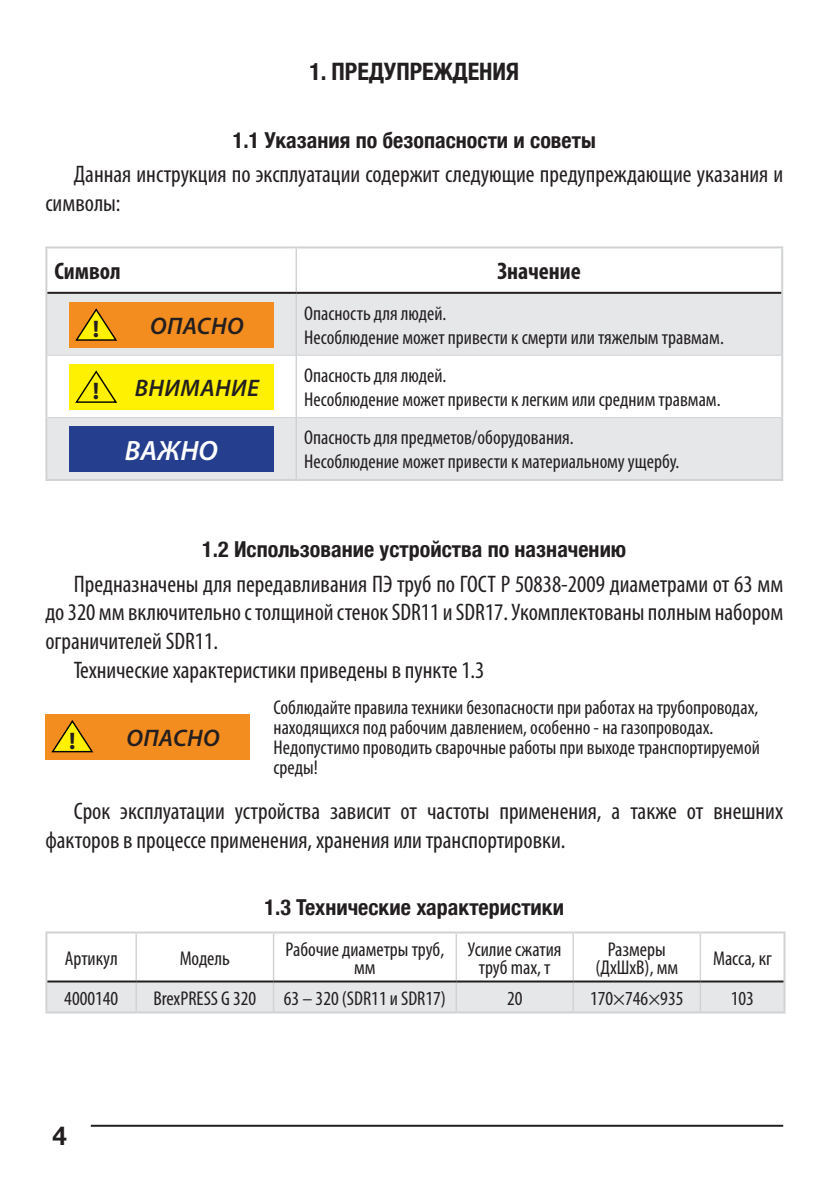
<style>
.page{position:relative;width:840px;height:1191px;background:#fff}
.page>*{position:absolute;margin:0;border:0;box-sizing:border-box;transform-origin:0 0}
.t1{font:italic 600 28px "Myriad Pro";color:#fff}
.t2{font:700 26px "Helvetica Neue";color:#231f20}
.text{font:condensed 24px/28.8px "Myriad Pro";color:#231f20}
.t3{font:italic 600 24px "Myriad Pro";letter-spacing:.02em;color:#231f20}
.t4{font:700 condensed 24px "Helvetica Neue";color:#231f20}
.t5{font:700 condensed 24px "Myriad Pro";color:#231f20}
.t6{font:700 24px "Myriad Pro";color:#231f20}
.subTitle{font:700 condensed 22px "Helvetica Neue";color:#231f20}
.t7{font:condensed 20px/18px "Myriad Pro";color:#231f20;text-align:center}
</style>
<div class="page">
<hr style="left:91px;top:1124px;width:691px;height:2px;background:#231f20">
<hr style="left:45px;top:931px;width:91px;height:2px;background:#d1d2d4">
<hr style="left:45px;top:933px;width:2px;height:48px;background:#d1d2d4">
<hr style="left:136px;top:931px;width:137px;height:2px;background:#d1d2d4">
<hr style="left:273px;top:931px;width:183px;height:2px;background:#d1d2d4">
<hr style="left:456px;top:931px;width:117px;height:2px;background:#d1d2d4">
<hr style="left:573px;top:931px;width:127px;height:2px;background:#d1d2d4">
<hr style="left:700px;top:931px;width:85px;height:2px;background:#d1d2d4">
<hr style="left:783px;top:933px;width:2px;height:48px;background:#d1d2d4">
<hr style="left:45px;top:981px;width:2px;height:30px;background:#d1d2d4">
<hr style="left:783px;top:981px;width:2px;height:30px;background:#d1d2d4">
<hr style="left:45px;top:1011px;width:91px;height:2px;background:#d1d2d4">
<hr style="left:136px;top:1011px;width:137px;height:2px;background:#d1d2d4">
<hr style="left:273px;top:1011px;width:183px;height:2px;background:#d1d2d4">
<hr style="left:456px;top:1011px;width:117px;height:2px;background:#d1d2d4">
<hr style="left:573px;top:1011px;width:127px;height:2px;background:#d1d2d4">
<hr style="left:700px;top:1011px;width:85px;height:2px;background:#d1d2d4">
<hr style="left:135px;top:933px;width:2px;height:47px;background:#d1d2d4">
<hr style="left:273px;top:933px;width:1px;height:47px;background:#d1d2d4">
<hr style="left:455px;top:933px;width:2px;height:47px;background:#d1d2d4">
<hr style="left:572px;top:933px;width:1px;height:47px;background:#d1d2d4">
<hr style="left:699px;top:933px;width:1px;height:47px;background:#d1d2d4">
<div style="left:47px;top:981px;width:737px;height:30px;background:#e6e7e9"></div>
<hr style="left:47px;top:980px;width:89px;height:2px;background:#231f20">
<hr style="left:136px;top:980px;width:137px;height:2px;background:#231f20">
<hr style="left:273px;top:980px;width:183px;height:2px;background:#231f20">
<hr style="left:456px;top:980px;width:117px;height:2px;background:#231f20">
<hr style="left:573px;top:980px;width:127px;height:2px;background:#231f20">
<hr style="left:700px;top:980px;width:83px;height:2px;background:#231f20">
<svg style="left:47px;top:294px;width:733px;height:185px;fill:#e6e7e9"></svg>
<hr style="left:45px;top:246px;width:251px;height:2px;background:#d1d2d4">
<hr style="left:45px;top:248px;width:2px;height:45px;background:#d1d2d4">
<hr style="left:296px;top:246px;width:486px;height:2px;background:#d1d2d4">
<hr style="left:780px;top:248px;width:2px;height:45px;background:#d1d2d4">
<hr style="left:45px;top:293px;width:2px;height:62px;background:#d1d2d4">
<hr style="left:780px;top:293px;width:2px;height:62px;background:#d1d2d4">
<hr style="left:45px;top:355px;width:2px;height:62px;background:#d1d2d4">
<hr style="left:780px;top:355px;width:2px;height:62px;background:#d1d2d4">
<hr style="left:45px;top:417px;width:2px;height:62px;background:#d1d2d4">
<hr style="left:780px;top:417px;width:2px;height:62px;background:#d1d2d4">
<hr style="left:45px;top:479px;width:251px;height:2px;background:#d1d2d4">
<hr style="left:296px;top:479px;width:486px;height:2px;background:#d1d2d4">
<hr style="left:295px;top:248px;width:2px;height:44px;background:#d1d2d4">
<hr style="left:295px;top:294px;width:2px;height:61px;background:#d1d2d4">
<hr style="left:295px;top:355px;width:2px;height:62px;background:#d1d2d4">
<hr style="left:295px;top:418px;width:2px;height:61px;background:#d1d2d4">
<hr style="left:47px;top:292px;width:249px;height:2px;background:#231f20">
<hr style="left:296px;top:292px;width:484px;height:2px;background:#231f20">
<hr style="left:47px;top:355px;width:249px;height:1px;background:#d1d2d4">
<hr style="left:296px;top:355px;width:484px;height:1px;background:#d1d2d4">
<hr style="left:47px;top:417px;width:249px;height:1px;background:#d1d2d4">
<hr style="left:296px;top:417px;width:484px;height:1px;background:#d1d2d4">
<div style="left:69px;top:426px;width:204px;height:46px;background:#253f8e"></div>
<div style="left:69px;top:364px;width:204px;height:46px;background:#fff101"></div>
<svg style="left:75px;top:370px;width:42px;height:33px"></svg>
<div style="left:69px;top:302px;width:204px;height:45px;background:#f48d1f"></div>
<svg style="left:75px;top:308px;width:42px;height:33px"></svg>
<div style="left:45px;top:714px;width:204px;height:45px;background:#f48d1f"></div>
<svg style="left:51px;top:720px;width:43px;height:33px"></svg>
<p class="t4" style="left:309px;top:51px;width:211px">1. ПРЕДУПРЕЖДЕНИЯ</p>
<p class="subTitle" style="left:233px;top:122px;width:364px">1.1 Указания по безопасности и советы</p>
<p class="text" style="left:45px;top:160px;width:739px;text-indent:28px">Данная инструкция по эксплуатации содержит следующие предупреждающие указания и символы:</p>
<p class="t5" style="left:54px;top:256px;width:68px">Символ</p>
<p class="t5" style="left:497px;top:256px;width:85px">Значение</p>
<p class="t7" style="left:304px;top:304px;width:143px">Опасность для людей.</p>
<p class="t7" style="left:304px;top:328px;width:421px">Несоблюдение может привести к смерти или тяжелым травмам.</p>
<p class="t7" style="left:304px;top:366px;width:143px">Опасность для людей.</p>
<p class="t7" style="left:304px;top:390px;width:417px">Несоблюдение может привести к легким или средним травмам.</p>
<p class="t7" style="left:304px;top:428px;width:271px">Опасность для предметов/оборудования.</p>
<p class="t7" style="left:304px;top:452px;width:376px">Несоблюдение может привести к материальному ущербу.</p>
<p class="t6" style="left:93px;top:313px;width:8px">!</p>
<p class="t3" style="left:150px;top:310px;width:95px">ОПАСНО</p>
<p class="t6" style="left:93px;top:375px;width:8px">!</p>
<p class="t3" style="left:135px;top:373px;width:126px">ВНИМАНИЕ</p>
<p class="t1" style="left:125px;top:432px;width:94px">ВАЖНО</p>
<p class="subTitle" style="left:202px;top:531px;width:425px">1.2 Использование устройства по назначению</p>
<p class="text" style="left:45px;top:569px;width:739px;text-align:justify;text-indent:28px">Предназначены для передавливания ПЭ труб по ГОСТ Р 50838-2009 диаметрами от 63 мм до 320 мм включительно с толщиной стенок SDR11 и SDR17. Укомплектованы полным набором ограничителей SDR11.</p>
<p class="text" style="left:74px;top:655px;width:412px">Технические характеристики приведены в пункте 1.3</p>
<p class="t6" style="left:69px;top:725px;width:8px">!</p>
<p class="t3" style="left:126px;top:722px;width:95px">ОПАСНО</p>
<p class="t7" style="left:273px;top:697px;width:487px;line-height:20px;text-align:left">Соблюдайте правила техники безопасности при работах на трубопроводах, находящихся под рабочим давлением, особенно - на газопроводах.<br>Недопустимо проводить сварочные работы при выходе транспортируемой среды!</p>
<p class="text" style="left:45px;top:796px;width:738px;text-indent:28px">Срок эксплуатации устройства зависит от частоты применения, а также от внешних факторов в процессе применения, хранения или транспортировки.</p>
<p class="subTitle" style="left:264px;top:889px;width:301px">1.3 Технические характеристики</p>
<p class="t7" style="left:65px;top:948px;width:54px">Артикул</p>
<p class="t7" style="left:179px;top:948px;width:52px">Модель</p>
<p class="t7" style="left:285px;top:939px;width:160px">Рабочие диаметры труб, мм</p>
<p class="t7" style="left:467px;top:939px;width:95px">Усилие сжатия труб max, т</p>
<p class="t7" style="left:595px;top:939px;width:84px">Размеры (ДхШхВ), мм</p>
<p class="t7" style="left:712px;top:948px;width:60px">Масса, кг</p>
<p class="t7" style="left:64px;top:988px;width:55px">4000140</p>
<p class="t7" style="left:153px;top:988px;width:104px">BrexPRESS G 320</p>
<p class="t7" style="left:284px;top:988px;width:163px">63 – 320 (SDR11 и SDR17)</p>
<p class="t7" style="left:507px;top:988px;width:17px">20</p>
<p class="t7" style="left:590px;top:988px;width:95px">170×746×935</p>
<p class="t7" style="left:730px;top:988px;width:25px">103</p>
<h2 class="t2" style="left:52px;top:1115px;width:16px">4</h2>
</div>
